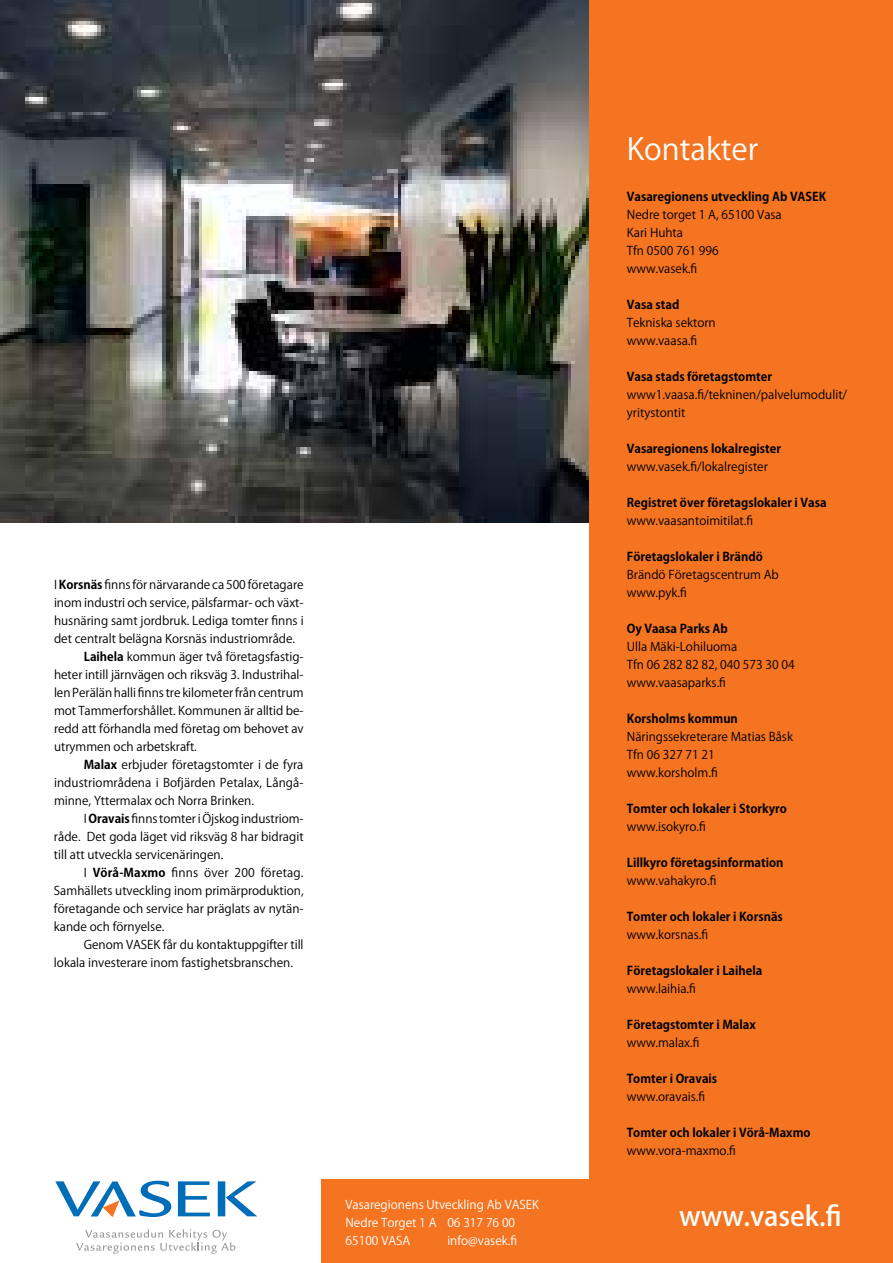
<style>
.page{position:relative;width:893px;height:1263px;background:#fff}
.page>*{position:absolute;margin:0;border:0;box-sizing:border-box;transform-origin:0 0}
.t1{font:30px "Koz Go Pro";color:#fff}
.t2{font:500 27px "Koz Go Pro";color:#fff}
.t3{font:12px/18px "Koz Go Pro";color:#000}
.t4{font:700 12px "Koz Go Pro";color:#000}
.t5{font:12px/18px "Koz Go Pro";color:#fff}
.s1{font-weight:700}
</style>
<div class="page">
<img style="left:0;top:0;width:589px;height:523px">
<div style="left:322px;top:1180px;width:571px;height:83px;background:#f47421"></div>
<svg style="left:178px;top:1181px;width:32px;height:35px"></svg>
<svg style="left:218px;top:1181px;width:39px;height:35px"></svg>
<svg style="left:55px;top:1181px;width:116px;height:36px"></svg>
<svg style="left:76px;top:1229px;width:159px;height:25px"></svg>
<div style="left:589px;top:0;width:304px;height:1180px;background:#f47421"></div>
<p class="t3" style="left:54px;top:576px;width:251px">I <span class="s1">Korsnäs</span> finns för närvarande ca 500 företagare</p>
<p class="t3" style="left:54px;top:594px;width:251px">inom industri och service, pälsfarmar- och växt-</p>
<p class="t3" style="left:54px;top:612px;width:251px">husnäring samt jordbruk. Lediga tomter finns i</p>
<p class="t3" style="left:54px;top:630px;width:243px">det centralt belägna Korsnäs industriområde.</p>
<p class="t3" style="left:84px;top:648px;width:221px"><span class="s1">Laihela</span> kommun äger två företagsfastig-</p>
<p class="t3" style="left:54px;top:666px;width:251px">heter intill järnvägen och riksväg 3. Industrihal-</p>
<p class="t3" style="left:54px;top:684px;width:251px">len Perälän halli finns tre kilometer från centrum</p>
<p class="t3" style="left:54px;top:702px;width:251px">mot Tammerforshållet. Kommunen är alltid be-</p>
<p class="t3" style="left:54px;top:720px;width:251px">redd att förhandla med företag om behovet av</p>
<p class="t3" style="left:54px;top:738px;width:144px">utrymmen och arbetskraft.</p>
<p class="t3" style="left:84px;top:756px;width:221px"><span class="s1">Malax</span> erbjuder företagstomter i de fyra</p>
<p class="t3" style="left:54px;top:774px;width:251px">industriområdena i Bofjärden Petalax, Långå-</p>
<p class="t3" style="left:54px;top:792px;width:202px">minne, Yttermalax och Norra Brinken.</p>
<p class="t3" style="left:84px;top:810px;width:221px">I <span class="s1">Oravais</span> finns tomter i Öjskog industriom-</p>
<p class="t3" style="left:54px;top:828px;width:251px">råde. Det goda läget vid riksväg 8 har bidragit</p>
<p class="t3" style="left:54px;top:846px;width:171px">till att utveckla servicenäringen.</p>
<p class="t3" style="left:84px;top:864px;width:221px">I <span class="s1">Vörå-Maxmo</span> finns över 200 företag.</p>
<p class="t3" style="left:54px;top:882px;width:251px">Samhällets utveckling inom primärproduktion,</p>
<p class="t3" style="left:54px;top:900px;width:251px">företagande och service har präglats av nytän-</p>
<p class="t3" style="left:54px;top:918px;width:112px">kande och förnyelse.</p>
<p class="t3" style="left:84px;top:936px;width:221px">Genom VASEK får du kontaktuppgifter till</p>
<p class="t3" style="left:54px;top:954px;width:240px">lokala investerare inom fastighetsbranschen.</p>
<p class="t5" style="left:345px;top:1196px;width:195px">Vasaregionens Utveckling Ab VASEK<br>Nedre Torget 1 A<br>65100 VASA</p>
<p class="t5" style="left:447px;top:1214px;width:71px">06 317 76 00 info@vasek.fi</p>
<h1 class="t1" style="left:627px;top:130px;width:133px">Kontakter</h1>
<p class="t4" style="left:627px;top:189px;width:201px">Vasaregionens utveckling Ab VASEK</p>
<p class="t3" style="left:627px;top:206px;width:156px">Nedre torget 1 A, 65100 Vasa<br>Kari Huhta<br>Tfn 0500 761 996 www.vasek.fi</p>
<p class="t4" style="left:627px;top:297px;width:54px">Vasa stad</p>
<p class="t3" style="left:627px;top:314px;width:90px">Tekniska sektorn www.vaasa.fi</p>
<p class="t4" style="left:627px;top:369px;width:147px">Vasa stads företagstomter</p>
<p class="t3" style="left:627px;top:386px;width:222px">www1.vaasa.fi/tekninen/palvelumodulit/ yritystontit</p>
<p class="t4" style="left:627px;top:441px;width:156px">Vasaregionens lokalregister</p>
<p class="t3" style="left:627px;top:458px;width:142px">www.vasek.fi/lokalregister</p>
<p class="t4" style="left:627px;top:495px;width:201px">Registret över företagslokaler i Vasa</p>
<p class="t3" style="left:627px;top:512px;width:128px">www.vaasantoimitilat.fi</p>
<p class="t4" style="left:627px;top:549px;width:137px">Företagslokaler i Brändö</p>
<p class="t3" style="left:627px;top:566px;width:154px">Brändö Företagscentrum Ab www.pyk.fi</p>
<p class="t4" style="left:627px;top:621px;width:103px">Oy Vaasa Parks Ab</p>
<p class="t3" style="left:627px;top:638px;width:169px">Ulla Mäki-Lohiluoma<br>Tfn 06 282 82 82, 040 573 30 04 www.vaasaparks.fi</p>
<p class="t4" style="left:627px;top:711px;width:112px">Korsholms kommun</p>
<p class="t3" style="left:627px;top:728px;width:168px">Näringssekreterare Matias Båsk<br>Tfn 06 327 71 21 www.korsholm.fi</p>
<p class="t4" style="left:627px;top:801px;width:161px">Tomter och lokaler i Storkyro</p>
<p class="t3" style="left:627px;top:818px;width:80px">www.isokyro.fi</p>
<p class="t4" style="left:627px;top:855px;width:158px">Lillkyro företagsinformation</p>
<p class="t3" style="left:627px;top:872px;width:91px">www.vahakyro.fi</p>
<p class="t4" style="left:627px;top:909px;width:157px">Tomter och lokaler i Korsnäs</p>
<p class="t3" style="left:627px;top:926px;width:83px">www.korsnas.fi</p>
<p class="t4" style="left:627px;top:963px;width:137px">Företagslokaler i Laihela</p>
<p class="t3" style="left:627px;top:980px;width:71px">www.laihia.fi</p>
<p class="t4" style="left:627px;top:1017px;width:130px">Företagstomter i Malax</p>
<p class="t3" style="left:627px;top:1034px;width:74px">www.malax.fi</p>
<p class="t4" style="left:627px;top:1071px;width:92px">Tomter i Oravais</p>
<p class="t3" style="left:627px;top:1088px;width:80px">www.oravais.fi</p>
<p class="t4" style="left:627px;top:1125px;width:185px">Tomter och lokaler i Vörå-Maxmo</p>
<p class="t3" style="left:627px;top:1142px;width:111px">www.vora-maxmo.fi</p>
<h2 class="t2" style="left:679px;top:1199px;width:164px">www.vasek.fi</h2>
</div>
